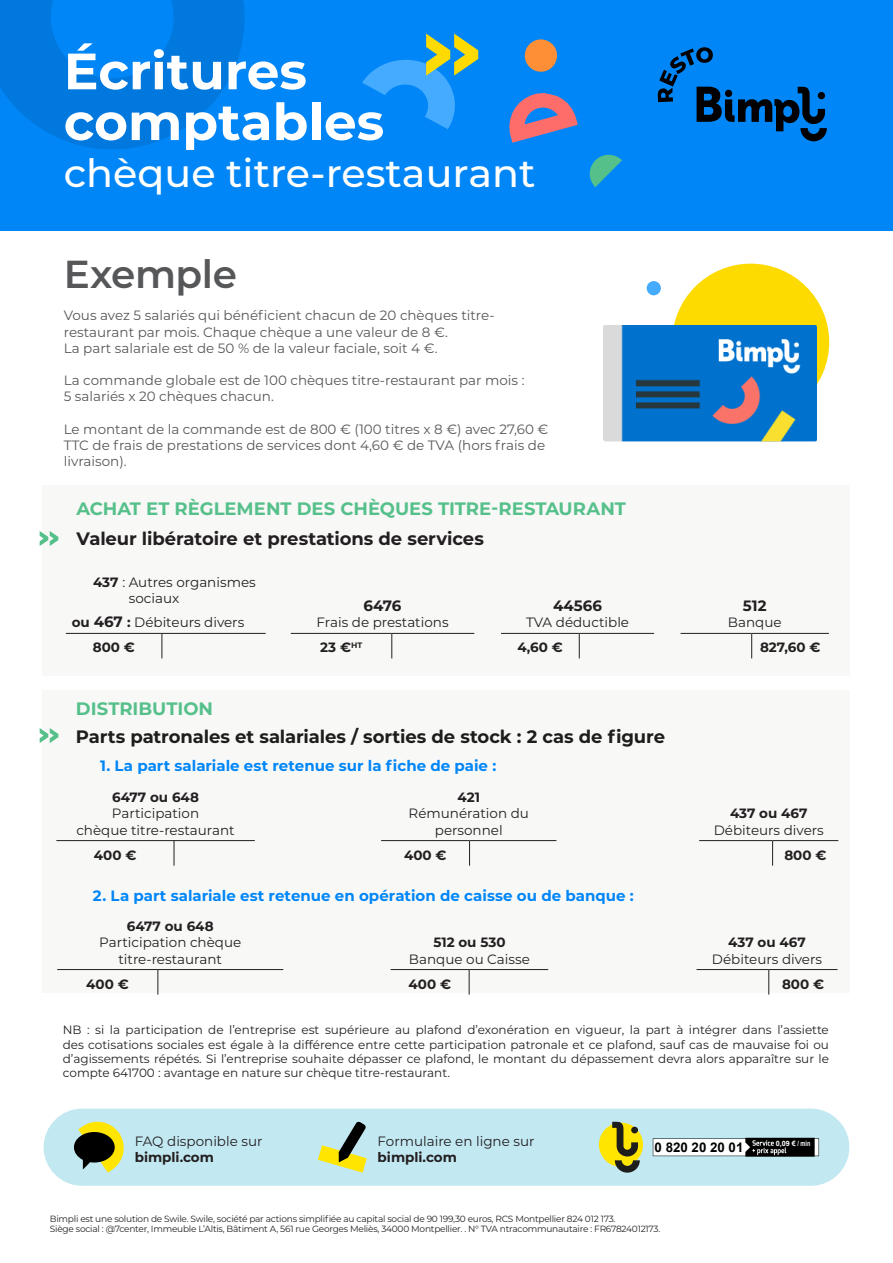
<style>
.page{position:relative;width:893px;height:1263px;background:#fff}
.page>*{position:absolute;margin:0;border:0;box-sizing:border-box;transform-origin:0 0}
.t1{font:700 51px/50.7px "Montserrat";color:#fff}
.t2{font:500 39px "Montserrat";color:#fff}
.t3{font:600 39px "Montserrat";letter-spacing:-.01em;color:#565759}
.t4{font:700 18px "Montserrat";letter-spacing:-.005em;color:#1d1d1b}
.Titre_paragraphe{font:700 18px "Montserrat";color:#56c08b}
.Titre_paragraphe-2{font:700 18px "Montserrat";letter-spacing:-.01em;color:#231f20}
.t5{font:700 15px "Montserrat";color:#0086f7}
.Titre_paragraphe-3{font:700 15px "Montserrat";color:#231f20}
.Textes_paragraphes{font:13.5px/16.2px "Montserrat";color:#565759}
.Titre_paragraphe-4{font:13.5px/16.2px "Montserrat";color:#231f20}
.Titre_paragraphe-5{font:700 13.5px "Montserrat";color:#231f20}
.t6{font:700 13.35px "Arial";color:#000}
.Titre_paragraphe-6{font:12px/14.4px "Montserrat";color:#231f20;text-align:justify}
.t7{font:9px "Montserrat";letter-spacing:-.025em;color:#231f20}
.t8{font:700 7.35px "Arial";color:#fff}
.s1{font-weight:700}
.s2{font-weight:700;font-size:15px}
</style>
<div class="page">
<div style="left:0;top:0;width:893px;height:231px;background:#0086f7"></div>
<div style="left:43px;top:486px;width:807px;height:190px;background:#f8f8f7"></div>
<div style="left:43px;top:690px;width:807px;height:302px;background:#f8f8f7"></div>
<hr style="left:66px;top:633px;width:96px;height:1px;background:#231f20">
<hr style="left:162px;top:633px;width:104px;height:1px;background:#231f20">
<svg style="left:162px;top:634px;width:1px;height:24px"></svg>
<hr style="left:291px;top:633px;width:101px;height:1px;background:#231f20">
<hr style="left:392px;top:633px;width:82px;height:1px;background:#231f20">
<svg style="left:391px;top:634px;width:1px;height:24px"></svg>
<hr style="left:501px;top:633px;width:78px;height:1px;background:#231f20">
<hr style="left:579px;top:633px;width:75px;height:1px;background:#231f20">
<svg style="left:579px;top:634px;width:1px;height:24px"></svg>
<hr style="left:681px;top:633px;width:71px;height:1px;background:#231f20">
<hr style="left:752px;top:633px;width:77px;height:1px;background:#231f20">
<svg style="left:751px;top:634px;width:1px;height:24px"></svg>
<hr style="left:56px;top:840px;width:118px;height:1px;background:#231f20">
<hr style="left:174px;top:840px;width:81px;height:1px;background:#231f20">
<svg style="left:174px;top:841px;width:1px;height:25px"></svg>
<hr style="left:381px;top:840px;width:89px;height:1px;background:#231f20">
<hr style="left:470px;top:840px;width:86px;height:1px;background:#231f20">
<svg style="left:469px;top:841px;width:1px;height:25px"></svg>
<hr style="left:699px;top:840px;width:74px;height:1px;background:#231f20">
<hr style="left:773px;top:840px;width:65px;height:1px;background:#231f20">
<svg style="left:772px;top:841px;width:1px;height:25px"></svg>
<hr style="left:57px;top:969px;width:101px;height:1px;background:#231f20">
<hr style="left:158px;top:969px;width:125px;height:1px;background:#231f20">
<svg style="left:157px;top:970px;width:1px;height:25px"></svg>
<hr style="left:391px;top:969px;width:78px;height:1px;background:#231f20">
<hr style="left:469px;top:969px;width:79px;height:1px;background:#231f20">
<svg style="left:469px;top:970px;width:1px;height:25px"></svg>
<hr style="left:696px;top:969px;width:73px;height:1px;background:#231f20">
<hr style="left:769px;top:969px;width:68px;height:1px;background:#231f20">
<svg style="left:768px;top:970px;width:1px;height:25px"></svg>
<div style="left:672px;top:264px;width:157px;height:157px;background:#fedb00;border-radius:50%"></div>
<div style="left:647px;top:281px;width:14px;height:14px;background:#45abff;border-radius:50%"></div>
<svg style="left:40px;top:531px;width:18px;height:15px"></svg>
<img style="left:604px;top:325px;width:213px;height:117px">
<svg style="left:0;top:0;width:245px;height:150px"></svg>
<div style="left:525px;top:39px;width:32px;height:33px;background:#ff8f36;border-radius:50%"></div>
<svg style="left:362px;top:34px;width:116px;height:95px"></svg>
<svg style="left:509px;top:93px;width:69px;height:50px"></svg>
<svg style="left:589px;top:154px;width:33px;height:33px"></svg>
<svg style="left:40px;top:728px;width:18px;height:15px"></svg>
<div style="left:44px;top:1108px;width:805px;height:78px;background:#c2e8f2;border-radius:39px"></div>
<svg style="left:74px;top:1122px;width:50px;height:50px"></svg>
<svg style="left:318px;top:1122px;width:49px;height:50px"></svg>
<svg style="left:653px;top:1138px;width:166px;height:18px;background:#989898"></svg>
<div style="left:599px;top:1122px;width:44px;height:45px;background:#ffe500;border-radius:50%"></div>
<svg style="left:612px;top:1122px;width:28px;height:50px"></svg>
<svg style="left:658px;top:47px;width:169px;height:94px"></svg>
<p class="t1" style="left:64px;top:43px;width:322px">Écritures comptables</p>
<p class="t2" style="left:64px;top:146px;width:473px">chèque titre-restaurant</p>
<p class="t3" style="left:64px;top:246px;width:175px">Exemple</p>
<p class="Textes_paragraphes" style="left:64px;top:307px;width:432px">Vous avez 5 salariés qui bénéficient chacun de 20 chèques titre&shy;restaurant par mois. Chaque chèque a une valeur de 8 €.</p>
<p class="Textes_paragraphes" style="left:64px;top:339px;width:375px">La part salariale est de 50 % de la valeur faciale, soit 4 €.</p>
<p class="Textes_paragraphes" style="left:64px;top:372px;width:462px">La commande globale est de 100 chèques titre-restaurant par mois :</p>
<p class="Textes_paragraphes" style="left:64px;top:388px;width:212px">5 salariés x 20 chèques chacun.</p>
<p class="Textes_paragraphes" style="left:64px;top:420px;width:486px">Le montant de la commande est de 800 € (100 titres x 8 €) avec 27,60 €<br>TTC de frais de prestations de services dont 4,60 € de TVA (hors frais de livraison).</p>
<p class="Titre_paragraphe" style="left:77px;top:496px;width:551px">ACHAT ET RÈGLEMENT DES CHÈQUES TITRE-RESTAURANT</p>
<p class="Titre_paragraphe-2" style="left:77px;top:526px;width:409px">Valeur libératoire et prestations de services</p>
<p class="Titre_paragraphe-4" style="left:129px;top:574px;width:129px;text-indent:-36px"><span class="s1">437</span> : Autres organismes sociaux</p>
<p class="Titre_paragraphe-4" style="left:72px;top:614px;width:174px"><span class="s1">ou</span> <span class="s2">467</span> <span class="s1">:</span> Débiteurs divers</p>
<p class="Titre_paragraphe-3" style="left:364px;top:595px;width:39px">6476</p>
<p class="Titre_paragraphe-4" style="left:316px;top:614px;width:134px">Frais de prestations</p>
<p class="Titre_paragraphe-3" style="left:553px;top:595px;width:50px">44566</p>
<p class="Titre_paragraphe-4" style="left:526px;top:614px;width:105px">TVA déductible</p>
<p class="Titre_paragraphe-3" style="left:743px;top:595px;width:25px">512</p>
<p class="Titre_paragraphe-4" style="left:728px;top:614px;width:55px">Banque</p>
<p class="Titre_paragraphe-5" style="left:93px;top:638px;width:44px">800 €</p>
<p class="Titre_paragraphe-5" style="left:320px;top:638px;width:44px">23 €<sup>HT</sup></p>
<p class="Titre_paragraphe-5" style="left:517px;top:638px;width:47px">4,60 €</p>
<p class="Titre_paragraphe-5" style="left:760px;top:638px;width:62px">827,60 €</p>
<p class="Titre_paragraphe" style="left:76px;top:695px;width:139px">DISTRIBUTION</p>
<p class="t4" style="left:76px;top:724px;width:591px">Parts patronales et salariales / sorties de stock : 2 cas de figure</p>
<p class="t5" style="left:100px;top:755px;width:398px">1. La part salariale est retenue sur la fiche de paie :</p>
<p class="Titre_paragraphe-5" style="left:112px;top:788px;width:88px">6477 ou 648</p>
<p class="Titre_paragraphe-4" style="left:112px;top:805px;width:89px">Participation</p>
<p class="Titre_paragraphe-4" style="left:76px;top:821px;width:160px">chèque titre-restaurant</p>
<p class="Titre_paragraphe-5" style="left:457px;top:788px;width:24px">421</p>
<p class="Titre_paragraphe-4" style="left:409px;top:805px;width:122px;text-align:center">Rémunération du personnel</p>
<p class="Titre_paragraphe-5" style="left:730px;top:804px;width:79px">437 ou 467</p>
<p class="Titre_paragraphe-4" style="left:714px;top:821px;width:112px">Débiteurs divers</p>
<p class="Titre_paragraphe-5" style="left:94px;top:845px;width:44px">400 €</p>
<p class="Titre_paragraphe-5" style="left:404px;top:845px;width:44px">400 €</p>
<p class="Titre_paragraphe-5" style="left:784px;top:845px;width:44px">800 €</p>
<p class="t5" style="left:93px;top:885px;width:542px">2. La part salariale est retenue en opération de caisse ou de banque :</p>
<p class="Titre_paragraphe-5" style="left:127px;top:917px;width:88px">6477 ou 648</p>
<p class="Titre_paragraphe-4" style="left:99px;top:934px;width:143px">Participation chèque</p>
<p class="Titre_paragraphe-4" style="left:118px;top:950px;width:105px">titre-restaurant</p>
<p class="Titre_paragraphe-5" style="left:433px;top:933px;width:74px">512 ou 530</p>
<p class="Titre_paragraphe-4" style="left:409px;top:950px;width:122px">Banque ou Caisse</p>
<p class="Titre_paragraphe-5" style="left:728px;top:933px;width:79px">437 ou 467</p>
<p class="Titre_paragraphe-4" style="left:712px;top:950px;width:112px">Débiteurs divers</p>
<p class="Titre_paragraphe-5" style="left:86px;top:974px;width:44px">400 €</p>
<p class="Titre_paragraphe-5" style="left:409px;top:974px;width:44px">400 €</p>
<p class="Titre_paragraphe-5" style="left:782px;top:974px;width:44px">800 €</p>
<p class="Titre_paragraphe-6" style="left:63px;top:1022px;width:768px">NB : si la participation de l’entreprise est supérieure au plafond d’exonération en vigueur, la part à intégrer dans l’assiette des cotisations sociales est égale à la différence entre cette participation patronale et ce plafond, sauf cas de mauvaise foi ou d’agissements répétés. Si l’entreprise souhaite dépasser ce plafond, le montant du dépassement devra alors apparaître sur le compte 641700 : avantage en nature sur chèque titre-restaurant.</p>
<p class="Titre_paragraphe-4" style="left:135px;top:1132px;width:129px">FAQ disponible sur</p>
<p class="Titre_paragraphe-5" style="left:135px;top:1147px;width:81px">bimpli.com</p>
<p class="Titre_paragraphe-4" style="left:378px;top:1132px;width:158px">Formulaire en ligne sur</p>
<p class="Titre_paragraphe-5" style="left:378px;top:1147px;width:81px">bimpli.com</p>
<p class="t6" style="left:655px;top:1138px;width:90px">0 820 20 20 01</p>
<p class="t8" style="left:776px;top:1138px;width:36px">0,09 € / min</p>
<p class="t7" style="left:50px;top:1212px;width:567px">Bimpli est une solution de Swile. Swile, société par actions simplifiée au capital social de 90 199,30 euros, RCS Montpellier 824 012 173.</p>
<p class="t7" style="left:50px;top:1223px;width:612px">Siège social : @7center, Immeuble L’Altis, Bâtiment A, 561 rue Georges Meliès, 34000 Montpellier. . N° TVA ntracommunautaire : FR67824012173.</p>
</div>
